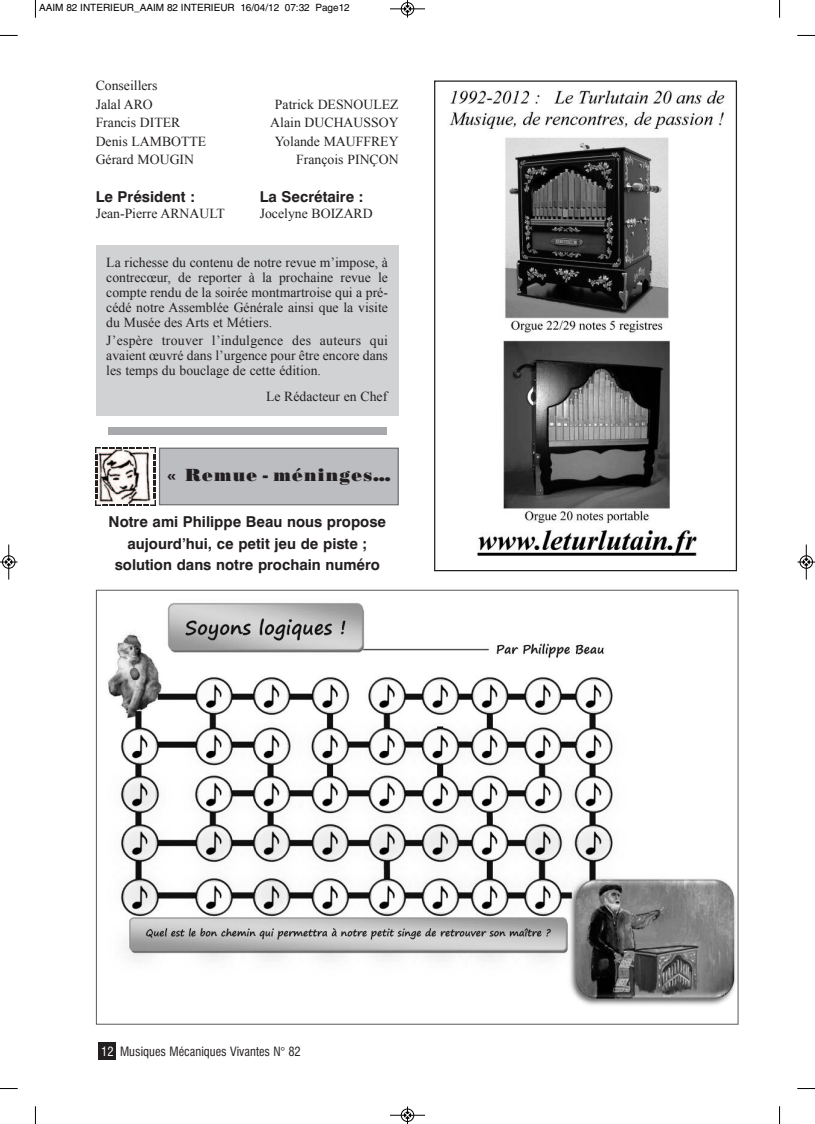
<style>
.page{position:relative;width:815px;height:1124px;background:#fff}
.page>*{position:absolute;margin:0;border:0;box-sizing:border-box;transform-origin:0 0}
.t1{font:17.5px "Bodoni Poster";letter-spacing:.065em;color:#231f20}
.t2{font:700 15px/21.2px "Swiss 721 BT";color:#231f20;text-align:center}
.t3{font:13.75px/15px "Times New Roman";color:#231f20;text-align:justify}
.t4{font:condensed 12.5px "Swiss 721 BT";color:#231f20}
.t5{font:10px "Helvetica";color:#000}
.s1{color:#fff}
</style>
<div class="page">
<div style="left:98px;top:1041px;width:18px;height:18px;background:#231f20"></div>
<img style="left:108px;top:603px;width:628px;height:402px">
<img style="left:449px;top:90px;width:276px;height:466px">
<div style="left:434px;top:80px;width:303px;height:491px;border:1px solid #231f20"></div>
<div style="left:108px;top:427px;width:279px;height:8px;background:#a8a9ad"></div>
<svg style="left:96px;top:447px;width:59px;height:58px"></svg>
<div style="left:160px;top:449px;width:238px;height:55px;background:#bcbdc0"></div>
<div style="left:159px;top:447px;width:240px;height:58px;border:1px solid #6c6d70"></div>
<div style="left:96px;top:245px;width:303px;height:171px;background:#d1d2d4"></div>
<svg style="left:35px;top:0;width:1px;height:18px"></svg>
<svg style="left:0;top:35px;width:18px;height:1px"></svg>
<svg style="left:779px;top:0;width:1px;height:18px"></svg>
<svg style="left:797px;top:35px;width:18px;height:1px"></svg>
<svg style="left:35px;top:1106px;width:1px;height:17px"></svg>
<svg style="left:0;top:1088px;width:18px;height:1px"></svg>
<svg style="left:779px;top:1106px;width:1px;height:17px"></svg>
<svg style="left:797px;top:1088px;width:18px;height:1px"></svg>
<div style="left:401px;top:2px;width:13px;height:14px;border:1px solid #fff;border-radius:50%"></div>
<hr style="left:390px;top:9px;width:35px;height:1px;background:#000">
<div style="left:401px;top:2px;width:13px;height:13px;border:1px solid #000;border-radius:50%"></div>
<svg style="left:404px;top:0;width:7px;height:18px"></svg>
<hr style="left:390px;top:1114px;width:35px;height:1px;background:#000">
<div style="left:401px;top:1108px;width:13px;height:13px;border:1px solid #000;border-radius:50%"></div>
<svg style="left:404px;top:1106px;width:7px;height:17px"></svg>
<hr style="left:9px;top:544px;width:1px;height:35px;background:#000">
<div style="left:2px;top:555px;width:13px;height:13px;border:1px solid #000;border-radius:50%"></div>
<svg style="left:0;top:558px;width:18px;height:7px"></svg>
<hr style="left:806px;top:544px;width:1px;height:35px;background:#000">
<div style="left:800px;top:555px;width:13px;height:13px;border:1px solid #000;border-radius:50%"></div>
<svg style="left:798px;top:558px;width:17px;height:7px"></svg>
<p class="t5" style="left:39px;top:4px;width:312px">AAIM 82 INTERIEUR_AAIM 82 INTERIEUR 16/04/12 07:32 Page12</p>
<p class="t3" style="left:96px;top:76px;width:63px;line-height:18.5px">Conseillers<br>Jalal ARO</p>
<p class="t3" style="left:275px;top:96px;width:125px">Patrick DESNOULEZ</p>
<p class="t3" style="left:96px;top:115px;width:86px">Francis DITER</p>
<p class="t3" style="left:270px;top:115px;width:130px">Alain DUCHAUSSOY</p>
<p class="t3" style="left:96px;top:133px;width:112px">Denis LAMBOTTE</p>
<p class="t3" style="left:275px;top:133px;width:125px">Yolande MAUFFREY</p>
<p class="t3" style="left:96px;top:152px;width:100px">Gérard MOUGIN</p>
<p class="t3" style="left:296px;top:152px;width:104px">François PINÇON</p>
<p class="t2" style="left:96px;top:188px;width:101px">Le Président :</p>
<p class="t3" style="left:96px;top:206px;width:131px">Jean-Pierre ARNAULT</p>
<p class="t3" style="left:106px;top:254px;width:283px">La richesse du contenu de notre revue m’impose, à contrecœur, de reporter à la prochaine revue le compte rendu de la soirée montmartroise qui a pré&shy;cédé notre Assemblée Générale ainsi que la visite du Musée des Arts et Métiers.</p>
<p class="t3" style="left:106px;top:333px;width:283px">J’espère trouver l’indulgence des auteurs qui avaient œuvré dans l’urgence pour être encore dans les temps du bouclage de cette édition.</p>
<p class="t3" style="left:266px;top:388px;width:123px">Le Rédacteur en Chef</p>
<p class="t2" style="left:260px;top:188px;width:105px">La Secrétaire :</p>
<p class="t3" style="left:260px;top:206px;width:114px">Jocelyne BOIZARD</p>
<p class="t1" style="left:167px;top:464px;width:225px">« Remue - méninges…</p>
<p class="t2" style="left:109px;top:513px;width:279px">Notre ami Philippe Beau nous propose aujourd’hui, ce petit jeu de piste ; solution dans notre prochain numéro</p>
<p class="t4" style="left:101px;top:1046px;width:201px"><span class="s1">12</span> Musiques Mécaniques Vivantes N° 82</p>
</div>
